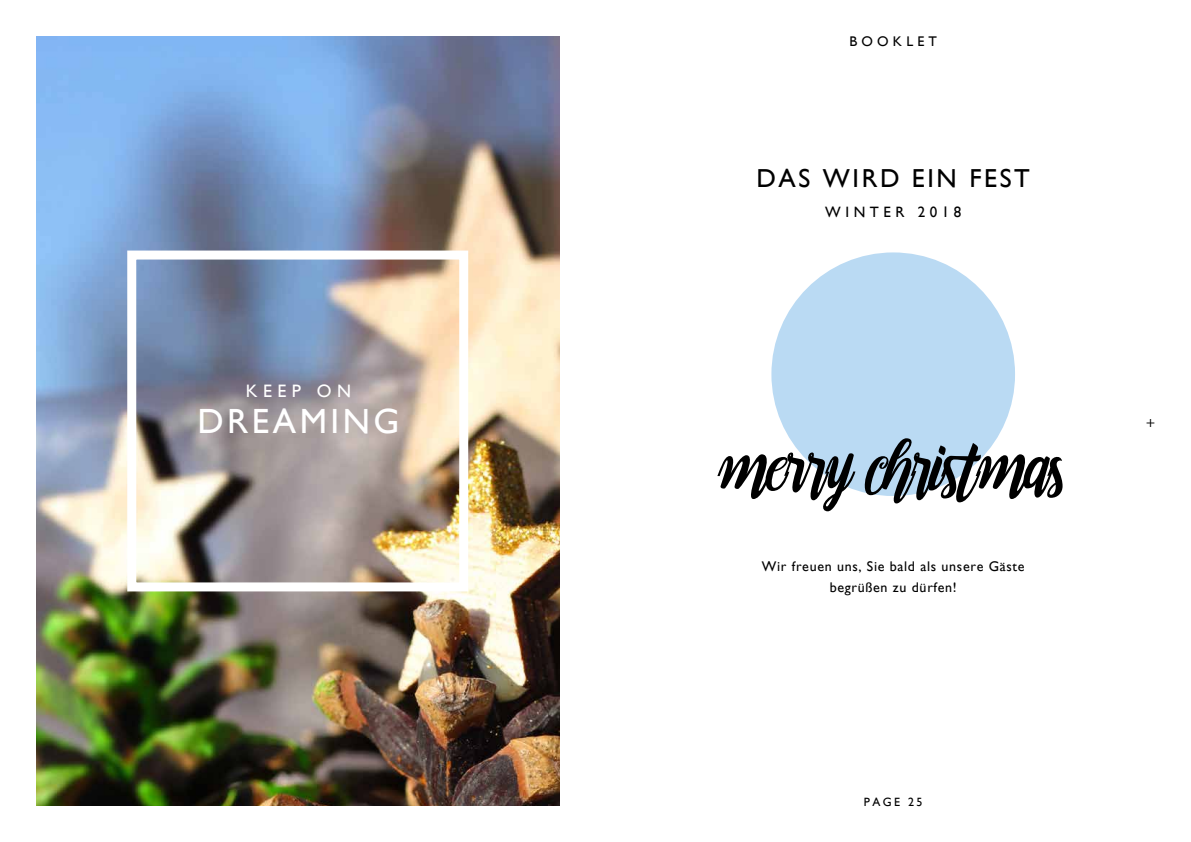
<style>
.page{position:relative;width:1191px;height:842px;background:#fff}
.page>*{position:absolute;margin:0;border:0;box-sizing:border-box;transform-origin:0 0}
.t1{font:60px "Fonjava";letter-spacing:-.025em;color:#000}
.t2{font:35px "Gill Sans";letter-spacing:.1em;color:#fff}
.t3{font:26px "Gill Sans";letter-spacing:.1em;color:#000}
.t4{font:18px "Gill Sans";letter-spacing:.3em;color:#fff}
.t5{font:15px "Gill Sans";letter-spacing:.3em;color:#000}
.t6{font:15px "Myriad Pro";color:#000}
.t7{font:14px/21px "Gill Sans";letter-spacing:.05em;color:#000;text-align:center}
.t8{font:14px "Gill Sans";letter-spacing:.3em;color:#000}
.t9{font:12px "Gill Sans";letter-spacing:.2em;color:#000}
</style>
<div class="page">
<img style="left:36px;top:36px;width:523px;height:770px">
<div style="left:771px;top:252px;width:244px;height:244px;background:#badaf3;border-radius:50%"></div>
<div style="left:127px;top:251px;width:341px;height:340px;border:9px solid #fff"></div>
<p class="t4" style="left:246px;top:381px;width:107px">KEEP ON</p>
<h2 class="t2" style="left:197px;top:401px;width:204px">DREAMING</h2>
<p class="t8" style="left:849px;top:33px;width:89px">BOOKLET</p>
<h3 class="t3" style="left:756px;top:163px;width:275px">DAS WIRD EIN FEST</h3>
<p class="t5" style="left:825px;top:203px;width:137px">WINTER 2018</p>
<h1 class="t1" style="left:719px;top:420px;width:348px">merry christmas</h1>
<p class="t7" style="left:762px;top:555px;width:264px">Wir freuen uns, Sie bald als unsere Gäste begrüßen zu dürfen!</p>
<p class="t9" style="left:864px;top:795px;width:60px">PAGE 25</p>
<p class="t6" style="left:1146px;top:412px;width:10px">+</p>
</div>
